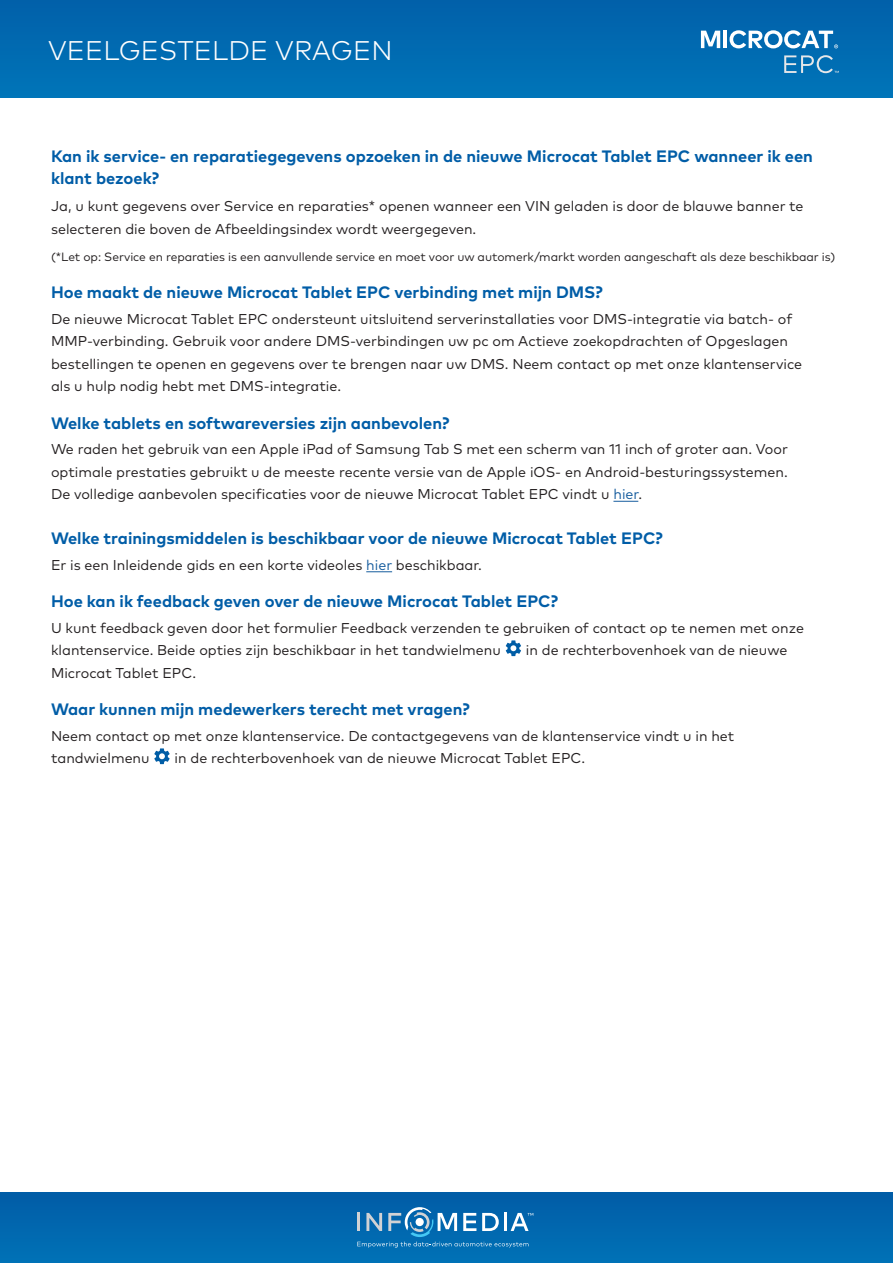
<style>
.page{position:relative;width:893px;height:1263px;background:#fff}
.page>*{position:absolute;margin:0;border:0;box-sizing:border-box;transform-origin:0 0}
.t1{font:300 27px "FF Mark Pro";letter-spacing:.005em;color:#fff}
.t2{font:700 16.5px/22.5px "FF Mark Pro";color:#015da7}
.t3{font:14.25px/22.5px "FF Mark Pro";color:#231f20}
.t4{font:12px "FF Mark Pro";letter-spacing:-.005em;color:#231f20}
.s1{color:#175d9e}
</style>
<div class="page">
<div style="left:0;top:0;width:893px;height:98px;background:#006ab1"></div>
<svg style="left:701px;top:31px;width:19px;height:17px"></svg>
<hr style="left:724px;top:31px;width:3px;height:17px;background:#fff">
<svg style="left:730px;top:30px;width:108px;height:18px"></svg>
<svg style="left:784px;top:55px;width:55px;height:18px"></svg>
<div style="left:0;top:1193px;width:893px;height:70px;background:#0167af"></div>
<svg style="left:357px;top:1207px;width:176px;height:41px"></svg>
<svg style="left:613px;top:501px;width:25px;height:1px"></svg>
<svg style="left:366px;top:571px;width:26px;height:1px"></svg>
<svg style="left:506px;top:640px;width:15px;height:16px"></svg>
<svg style="left:154px;top:748px;width:16px;height:16px"></svg>
<p class="t1" style="left:48px;top:30px;width:346px">VEELGESTELDE VRAGEN</p>
<p class="t2" style="left:51px;top:143px;width:763px">Kan ik service- en reparatiegegevens opzoeken in de nieuwe Microcat Tablet EPC wanneer ik een klant bezoek?</p>
<p class="t3" style="left:51px;top:194px;width:754px">Ja, u kunt gegevens over Service en reparaties* openen wanneer een VIN geladen is door de blauwe banner te selecteren die boven de Afbeeldingsindex wordt weergegeven.</p>
<p class="t4" style="left:51px;top:248px;width:786px">(*Let op: Service en reparaties is een aanvullende service en moet voor uw automerk/markt worden aangeschaft als deze beschikbaar is)</p>
<p class="t2" style="left:51px;top:280px;width:553px">Hoe maakt de nieuwe Microcat Tablet EPC verbinding met mijn DMS?</p>
<p class="t3" style="left:51px;top:306px;width:753px">De nieuwe Microcat Tablet EPC ondersteunt uitsluitend serverinstallaties voor DMS-integratie via batch- of MMP-verbinding. Gebruik voor andere DMS-verbindingen uw pc om Actieve zoekopdrachten of Opgeslagen bestellingen te openen en gegevens over te brengen naar uw DMS. Neem contact op met onze klantenservice als u hulp nodig hebt met DMS-integratie.</p>
<p class="t2" style="left:51px;top:410px;width:400px">Welke tablets en softwareversies zijn aanbevolen?</p>
<p class="t3" style="left:51px;top:437px;width:738px;text-align:justify">We raden het gebruik van een Apple iPad of Samsung Tab S met een scherm van 11 inch of groter aan. Voor optimale prestaties gebruikt u de meeste recente versie van de Apple iOS- en Android-besturingssystemen.<br>De volledige aanbevolen specificaties voor de nieuwe Microcat Tablet EPC vindt u <span class="s1">hier</span>.</p>
<p class="t2" style="left:51px;top:526px;width:613px">Welke trainingsmiddelen is beschikbaar voor de nieuwe Microcat Tablet EPC?</p>
<p class="t3" style="left:51px;top:552px;width:432px">Er is een Inleidende gids en een korte videoles <span class="s1">hier</span> beschikbaar.</p>
<p class="t2" style="left:51px;top:589px;width:508px">Hoe kan ik feedback geven over de nieuwe Microcat Tablet EPC?</p>
<p class="t3" style="left:51px;top:615px;width:754px">U kunt feedback geven door het formulier Feedback verzenden te gebruiken of contact op te nemen met onze klantenservice. Beide opties zijn beschikbaar in het tandwielmenu</p>
<p class="t3" style="left:526px;top:638px;width:263px">in de rechterbovenhoek van de nieuwe</p>
<p class="t3" style="left:51px;top:660px;width:147px">Microcat Tablet EPC.</p>
<p class="t2" style="left:51px;top:697px;width:420px">Waar kunnen mijn medewerkers terecht met vragen?</p>
<p class="t3" style="left:51px;top:723px;width:685px">Neem contact op met onze klantenservice. De contactgegevens van de klantenservice vindt u in het tandwielmenu</p>
<p class="t3" style="left:175px;top:746px;width:412px">in de rechterbovenhoek van de nieuwe Microcat Tablet EPC.</p>
</div>
